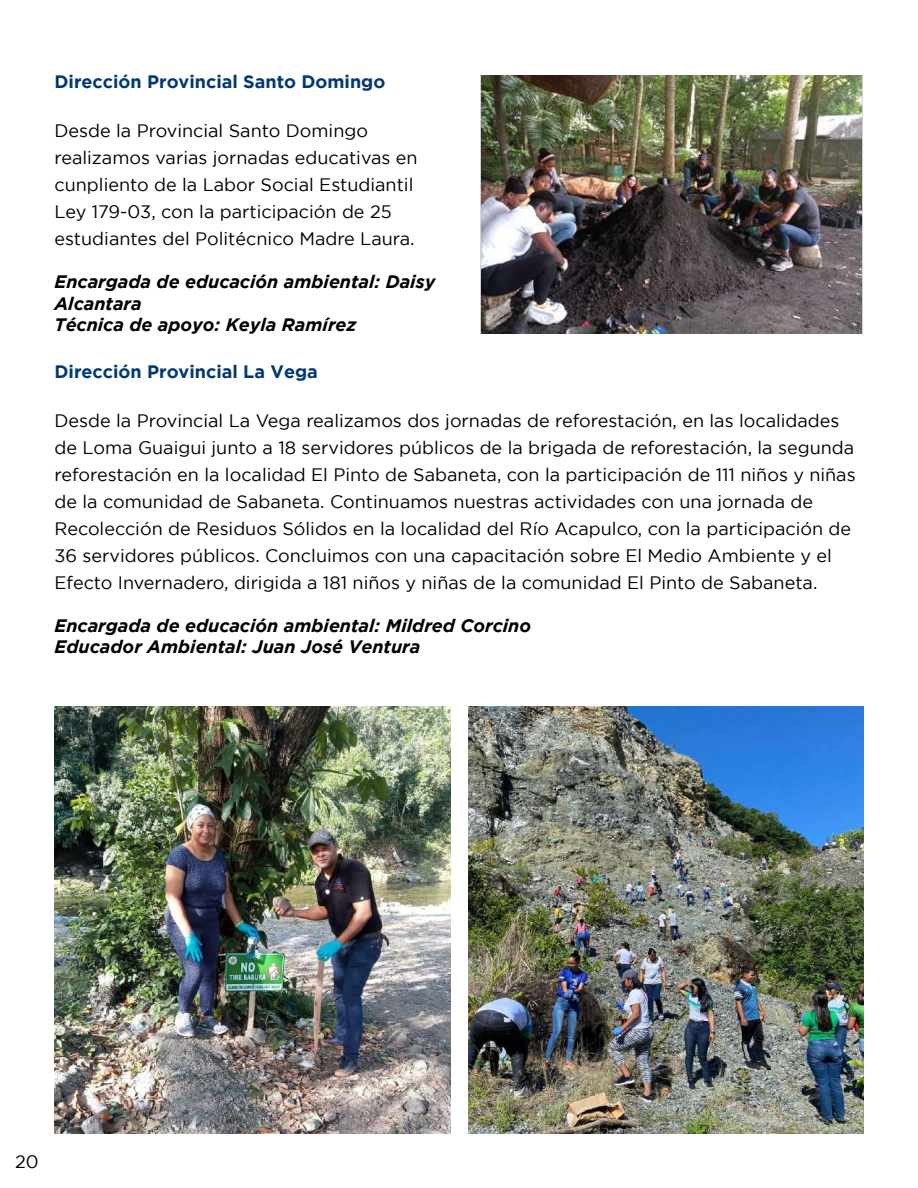
<style>
.page{position:relative;width:918px;height:1188px;background:#fff}
.page>*{position:absolute;margin:0;border:0;box-sizing:border-box;transform-origin:0 0}
.t1{font:18px/27px "Gotham";color:#000}
.t2{font:italic 700 18px/21.6px "Gotham";color:#000}
.t3{font:700 18px "Gotham";color:#003876}
</style>
<div class="page">
<img style="left:480px;top:75px;width:383px;height:258px">
<img style="left:55px;top:706px;width:396px;height:428px">
<img style="left:468px;top:706px;width:396px;height:428px">
<p class="t3" style="left:55px;top:72px;width:332px">Dirección Provincial Santo Domingo</p>
<p class="t1" style="left:55px;top:117px;width:365px">Desde la Provincial Santo Domingo realizamos varias jornadas educativas en cunpliento de la Labor Social Estudiantil Ley 179-03, con la participación de 25 estudiantes del Politécnico Madre Laura.</p>
<p class="t2" style="left:55px;top:271px;width:382px">Encargada de educación ambiental: Daisy<br>Alcantara<br>Técnica de apoyo: Keyla Ramírez</p>
<p class="t3" style="left:55px;top:361px;width:265px">Dirección Provincial La Vega</p>
<p class="t1" style="left:55px;top:406px;width:803px">Desde la Provincial La Vega realizamos dos jornadas de reforestación, en las localidades de Loma Guaigui junto a 18 servidores públicos de la brigada de reforestación, la segunda reforestación en la localidad El Pinto de Sabaneta, con la participación de 111 niños y niñas de la comunidad de Sabaneta. Continuamos nuestras actividades con una jornada de Recolección de Residuos Sólidos en la localidad del Río Acapulco, con la participación de 36 servidores públicos. Concluimos con una capacitación sobre El Medio Ambiente y el Efecto Invernadero, dirigida a 181 niños y niñas de la comunidad El Pinto de Sabaneta.</p>
<p class="t2" style="left:55px;top:614px;width:478px">Encargada de educación ambiental: Mildred Corcino<br>Educador Ambiental: Juan José Ventura</p>
<p class="t1" style="left:15px;top:1147px;width:25px">20</p>
</div>
